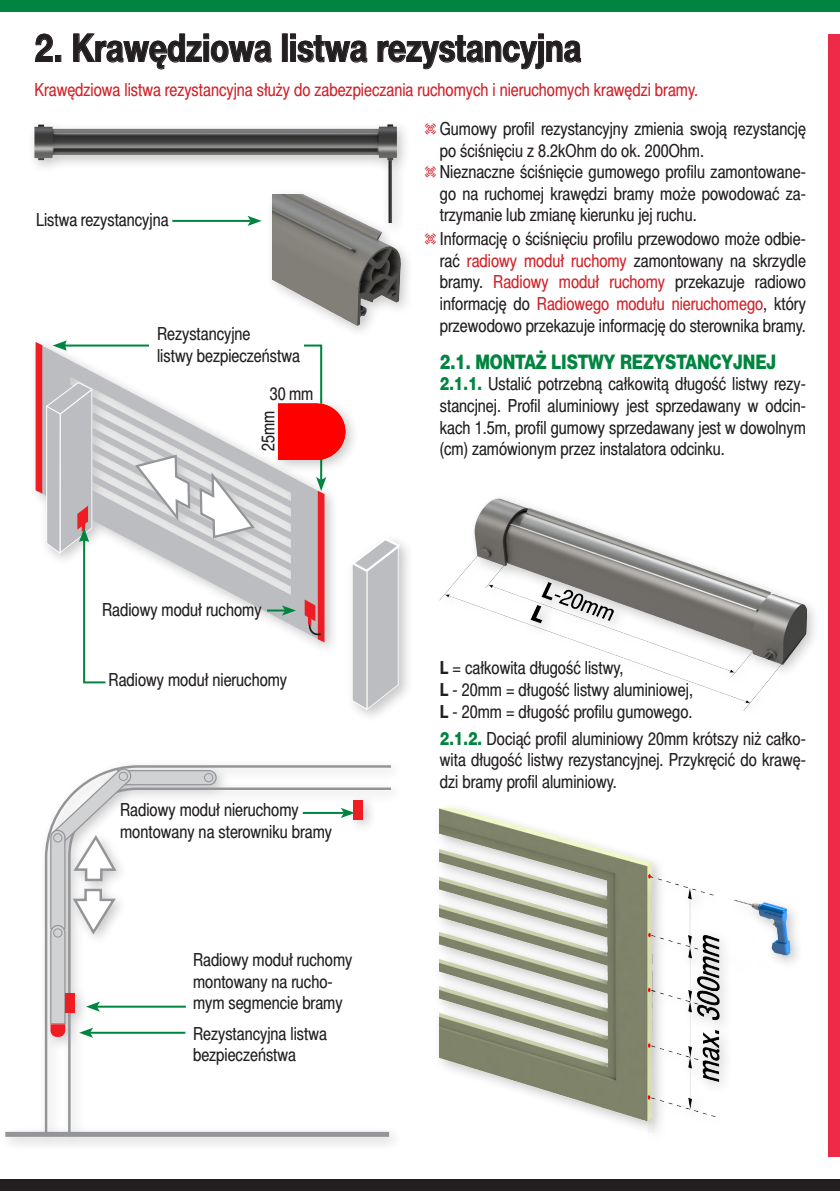
<style>
.page{position:relative;width:840px;height:1191px;background:#fff}
.page>*{position:absolute;margin:0;border:0;box-sizing:border-box;transform-origin:0 0}
.t1{font:700 38px "Switzer Cnd EFN";color:#231f20}
.t2{font:20px "Switzer Cnd EFN Heavy";letter-spacing:-.005em;color:#008540}
.t3{font:18px/21.6px "Switzer Cnd EFN";color:#231f20}
.t4{font:18px "Switzer Cnd EFN";color:#d1232a}
.s1{font-family:"Dingbests";color:#d1232a}
.s2{color:#d1232a}
.s3{font-family:"Switzer Cnd EFN Heavy";color:#008540}
.s4{font-weight:700}
</style>
<div class="page">
<div style="left:0;top:0;width:839px;height:11px;background:#008540"></div>
<div style="left:0;top:1179px;width:839px;height:12px;background:#231f20"></div>
<div style="left:828px;top:34px;width:11px;height:1123px;background:#ed2a47"></div>
<svg style="left:35px;top:33px;width:26px;height:29px"></svg>
<svg style="left:73px;top:33px;width:199px;height:37px"></svg>
<div style="left:282px;top:34px;width:5px;height:27px;border:1px solid #231f20"></div>
<svg style="left:290px;top:34px;width:77px;height:29px"></svg>
<svg style="left:377px;top:33px;width:204px;height:37px"></svg>
<div style="left:28px;top:336px;width:386px;height:388px;background:#231f20;opacity:.25"></div>
<svg style="left:350px;top:536px;width:50px;height:174px"></svg>
<div style="left:0;top:758px;width:405px;height:394px;background:#231f20;opacity:.25"></div>
<svg style="left:44px;top:765px;width:349px;height:372px"></svg>
<div style="left:5px;top:1131px;width:384px;height:5px;background:#939598"></div>
<div style="left:352px;top:800px;width:10px;height:20px;background:#ee1d23"></div>
<svg style="left:50px;top:766px;width:167px;height:271px"></svg>
<hr style="left:302px;top:812px;width:42px;height:2px;background:#008540">
<svg style="left:340px;top:808px;width:14px;height:10px"></svg>
<div style="left:272px;top:396px;width:87px;height:78px;background:#231f20;opacity:.25"></div>
<img style="left:326px;top:403px;width:19px;height:56px">
<div style="left:149px;top:327px;width:154px;height:37px;background:#fff"></div>
<img style="left:34px;top:125px;width:362px;height:98px">
<div style="left:265px;top:188px;width:149px;height:152px;background:#231f20;opacity:.25"></div>
<img style="left:272px;top:195px;width:128px;height:130px">
<img style="left:439px;top:808px;width:359px;height:324px">
<img style="left:439px;top:499px;width:366px;height:211px">
<svg style="left:36px;top:340px;width:290px;height:344px"></svg>
<p class="t1" style="left:34px;top:26px;width:548px">2. Krawędziowa listwa rezystancyjna</p>
<p class="t4" style="left:34px;top:79px;width:664px">Krawędziowa listwa rezystancyjna służy do zabezpieczania ruchomych i nieruchomych krawędzi bramy.</p>
<p class="t3" style="left:36px;top:209px;width:134px">Listwa rezystancyjna</p>
<p class="t3" style="left:157px;top:323px;width:144px">Rezystancyjne<br>listwy bezpieczeństwa</p>
<p class="t3" style="left:269px;top:382px;width:45px">30 mm</p>
<p class="t3" style="left:257px;top:451px;width:42px;rotate:-90deg">25mm</p>
<p class="t3" style="left:102px;top:598px;width:161px">Radiowy moduł ruchomy</p>
<p class="t3" style="left:109px;top:669px;width:180px">Radiowy moduł nieruchomy</p>
<p class="t3" style="left:120px;top:798px;width:213px">Radiowy moduł nieruchomy montowany na sterowniku bramy</p>
<p class="t3" style="left:193px;top:948px;width:161px">Radiowy moduł ruchomy</p>
<p class="t3" style="left:193px;top:970px;width:151px">montowany na rucho&shy;mym segmencie bramy</p>
<p class="t3" style="left:193px;top:1022px;width:135px">Rezystancyjna listwa bezpieczeństwa</p>
<p class="t3" style="left:439px;top:118px;width:367px;text-indent:-17px"><span class="s1">t</span>Gumowy profil rezystancyjny zmienia swoją rezystancję po ściśnięciu z 8.2kOhm do ok. 200Ohm.</p>
<p class="t3" style="left:439px;top:161px;width:367px;text-align:justify;text-indent:-17px"><span class="s1">t</span>Nieznaczne ściśnięcie gumowego profilu zamontowane&shy;go na ruchomej krawędzi bramy może powodować za&shy;trzymanie lub zmianę kierunku jej ruchu.</p>
<p class="t3" style="left:439px;top:228px;width:367px;text-align:justify;text-indent:-17px"><span class="s1">t</span>Informację o ściśnięciu profilu przewodowo może odbie&shy;rać <span class="s2">radiowy moduł ruchomy</span> zamontowany na skrzydle bramy. <span class="s2">Radiowy moduł ruchomy</span> przekazuje radiowo informację do <span class="s2">Radiowego modułu nieruchomego</span>, który przewodowo przekazuje informację do sterownika bramy.</p>
<p class="t2" style="left:439px;top:350px;width:338px">2.1. MONTAŻ LISTWY REZYSTANCYJNEJ</p>
<p class="t3" style="left:439px;top:373px;width:367px;text-align:justify"><span class="s3">2.1.1.</span> Ustalić potrzebną całkowitą długość listwy rezy&shy;stancjnej. Profil aluminiowy jest sprzedawany w odcin&shy;kach 1.5m, profil gumowy sprzedawany jest w dowolnym (cm) zamówionym przez instalatora odcinku.</p>
<p class="t3" style="left:439px;top:657px;width:185px"><span class="s4">L</span> = całkowita długość listwy,</p>
<p class="t3" style="left:439px;top:678px;width:254px"><span class="s4">L</span> - 20mm = długość listwy aluminiowej,</p>
<p class="t3" style="left:439px;top:700px;width:254px"><span class="s4">L</span> - 20mm = długość profilu gumowego.</p>
<p class="t3" style="left:439px;top:727px;width:367px;text-align:justify"><span class="s3">2.1.2.</span> Dociąć profil aluminiowy 20mm krótszy niż całko&shy;wita długość listwy rezystancyjnej. Przykręcić do krawę&shy;dzi bramy profil aluminiowy.</p>
</div>
